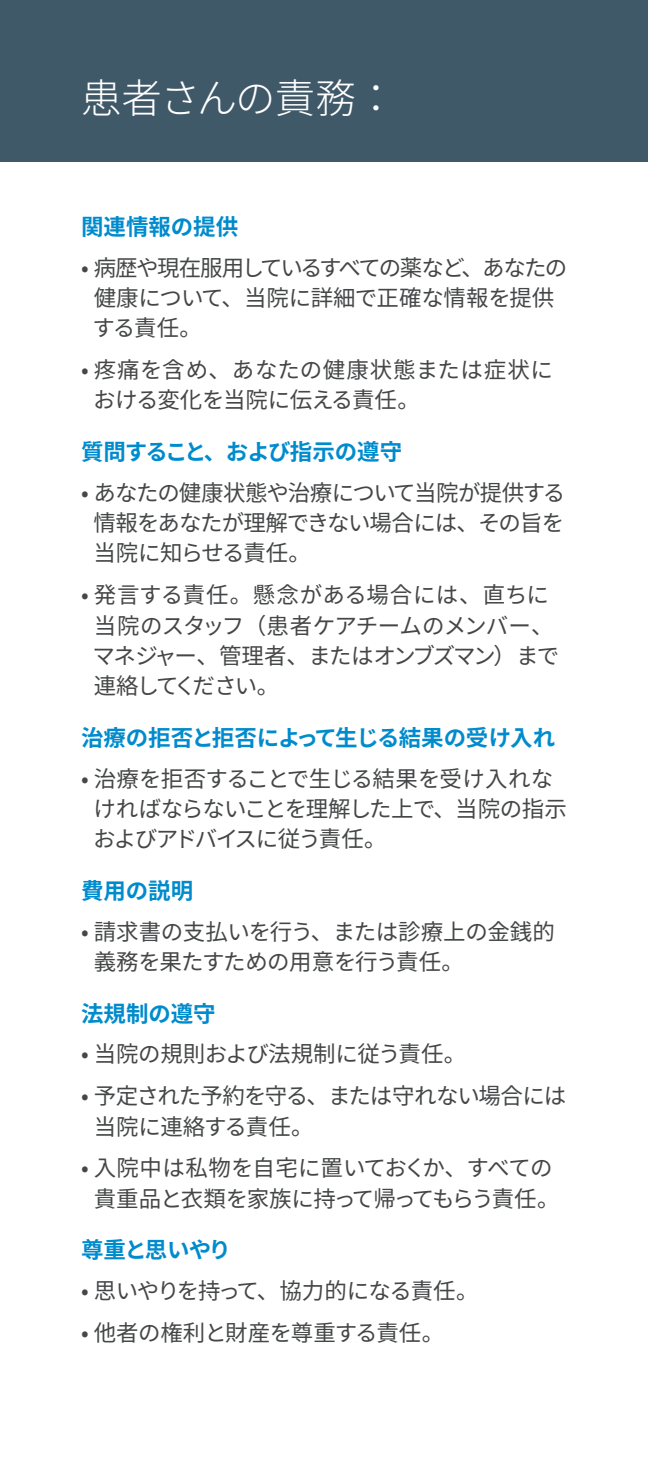
<style>
.page{position:relative;width:648px;height:1458px;background:#fff}
.page>*{position:absolute;margin:0;border:0;box-sizing:border-box;transform-origin:0 0}
.headline{font:300 40.5px "Noto Sans CJ Kjp";letter-spacing:-.03em;color:#fff}
.Body_Copy{font:22.5px/30.4px "Noto Sans CJ Kjp";letter-spacing:-.03em;color:#454647}
.Body_Copy-2{font:22.5px/30.4px "Noto Sans CJ Kjp";letter-spacing:-.05em;color:#454647}
.subhead{font:700 22.5px "Noto Sans CJ Kjp";letter-spacing:-.01em;color:#008bcd}
.Body_Copy-3{font:22.5px/30.4px "Noto Sans CJ Kjp";color:#454647}
.Body_Copy-4{font:22.5px "Noto Sans CJ Kjp";letter-spacing:-.06em;color:#454647}
.subhead-2{font:700 22.5px "Noto Sans CJ Kjp";letter-spacing:-.04em;color:#008bcd}
.subhead-3{font:700 22.5px "Noto Sans CJ Kjp";letter-spacing:-.045em;color:#008bcd}
</style>
<div class="page">
<div style="left:0;top:0;width:648px;height:162px;background:#405968"></div>
<p class="headline" style="left:81px;top:76px;width:317px">患者さんの責務：</p>
<p class="subhead" style="left:81px;top:214px;width:159px">関連情報の提供</p>
<p class="Body_Copy-2" style="left:92px;top:253px;width:476px;text-indent:-11px">• 病歴や現在服用しているすべての薬など、あなたの健康について、当院に詳細で正確な情報を提供する責任。</p>
<p class="Body_Copy-3" style="left:93px;top:355px;width:461px;text-indent:-12px">• 疼痛を含め、あなたの健康状態または症状における変化を当院に伝える責任。</p>
<p class="subhead-2" style="left:81px;top:439px;width:323px">質問すること、および指示の遵守</p>
<p class="Body_Copy" style="left:93px;top:478px;width:473px;text-align:justify;text-indent:-12px">• あなたの健康状態や治療について当院が提供する情報をあなたが理解できない場合には、その旨を当院に知らせる責任。</p>
<p class="Body_Copy" style="left:92px;top:580px;width:469px;text-indent:-11px">• 発言する責任。懸念がある場合には、直ちに当院のスタッフ（患者ケアチームのメンバー、マネジャー、管理者、またはオンブズマン）まで連絡してください。</p>
<p class="subhead" style="left:81px;top:725px;width:476px">治療の拒否と拒否によって生じる結果の受け入れ</p>
<p class="Body_Copy" style="left:93px;top:764px;width:475px;text-indent:-12px">• 治療を拒否することで生じる結果を受け入れなければならないことを理解した上で、当院の指示およびアドバイスに従う責任。</p>
<p class="subhead" style="left:81px;top:878px;width:114px">費用の説明</p>
<p class="Body_Copy" style="left:94px;top:917px;width:463px;text-indent:-13px">• 請求書の支払いを行う、または診療上の金銭的義務を果たすための用意を行う責任。</p>
<p class="subhead" style="left:81px;top:1001px;width:136px">法規制の遵守</p>
<p class="Body_Copy" style="left:81px;top:1039px;width:387px">• 当院の規則および法規制に従う責任。</p>
<p class="Body_Copy" style="left:94px;top:1081px;width:474px;text-indent:-13px">• 予定された予約を守る、または守れない場合には当院に連絡する責任。</p>
<p class="Body_Copy" style="left:81px;top:1153px;width:480px;text-align:center">• 入院中は私物を自宅に置いておくか、すべての貴重品と衣類を家族に持って帰ってもらう責任。</p>
<p class="subhead-3" style="left:81px;top:1238px;width:152px">尊重と思いやり</p>
<p class="Body_Copy-4" style="left:81px;top:1278px;width:399px">• 思いやりを持って、協力的になる責任。</p>
<p class="Body_Copy" style="left:81px;top:1318px;width:365px">• 他者の権利と財産を尊重する責任。</p>
</div>
